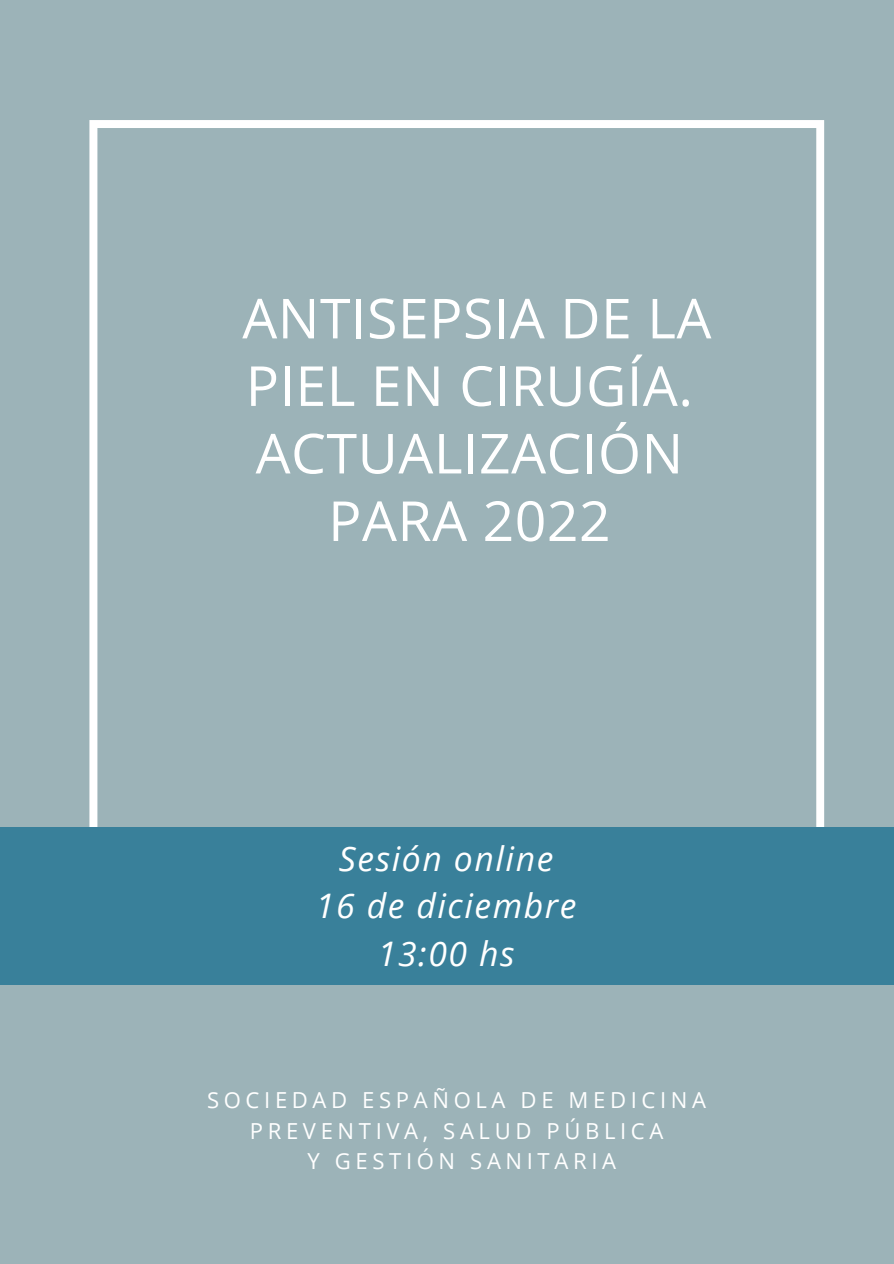
<style>
.page{position:relative;width:894px;height:1264px;background:#fff}
.page>*{position:absolute;margin:0;border:0;box-sizing:border-box;transform-origin:0 0}
.t1{font:55.2px/67.5px "Open Sans";letter-spacing:.01em;color:#fff;text-align:center}
.t2{font:italic 33.75px "Open Sans";letter-spacing:.045em;color:#fff}
.t3{font:22.05px/30.5px "Open Sans";letter-spacing:.21em;color:#fff;text-align:center}
</style>
<div class="page">
<div style="left:0;top:0;width:893px;height:1263px;background:#9cb3b8"></div>
<svg style="left:89px;top:120px;width:734px;height:708px"></svg>
<div style="left:0;top:828px;width:893px;height:156px;background:#39809a"></div>
<p class="t1" style="left:242px;top:283px;width:470px">ANTISEPSIA DE LA<br>PIEL EN CIRUGÍA.<br>ACTUALIZACIÓN<br>PARA 2022</p>
<p class="t2" style="left:339px;top:835px;width:216px">Sesión online</p>
<p class="t2" style="left:316px;top:882px;width:262px">16 de diciembre</p>
<p class="t2" style="left:378px;top:929px;width:138px">13:00 hs</p>
<p class="t3" style="left:207px;top:1084px;width:500px">SOCIEDAD ESPAÑOLA DE MEDICINA<br>PREVENTIVA, SALUD PÚBLICA</p>
<p class="t3" style="left:307px;top:1145px;width:310px">Y GESTIÓN SANITARIA</p>
</div>
